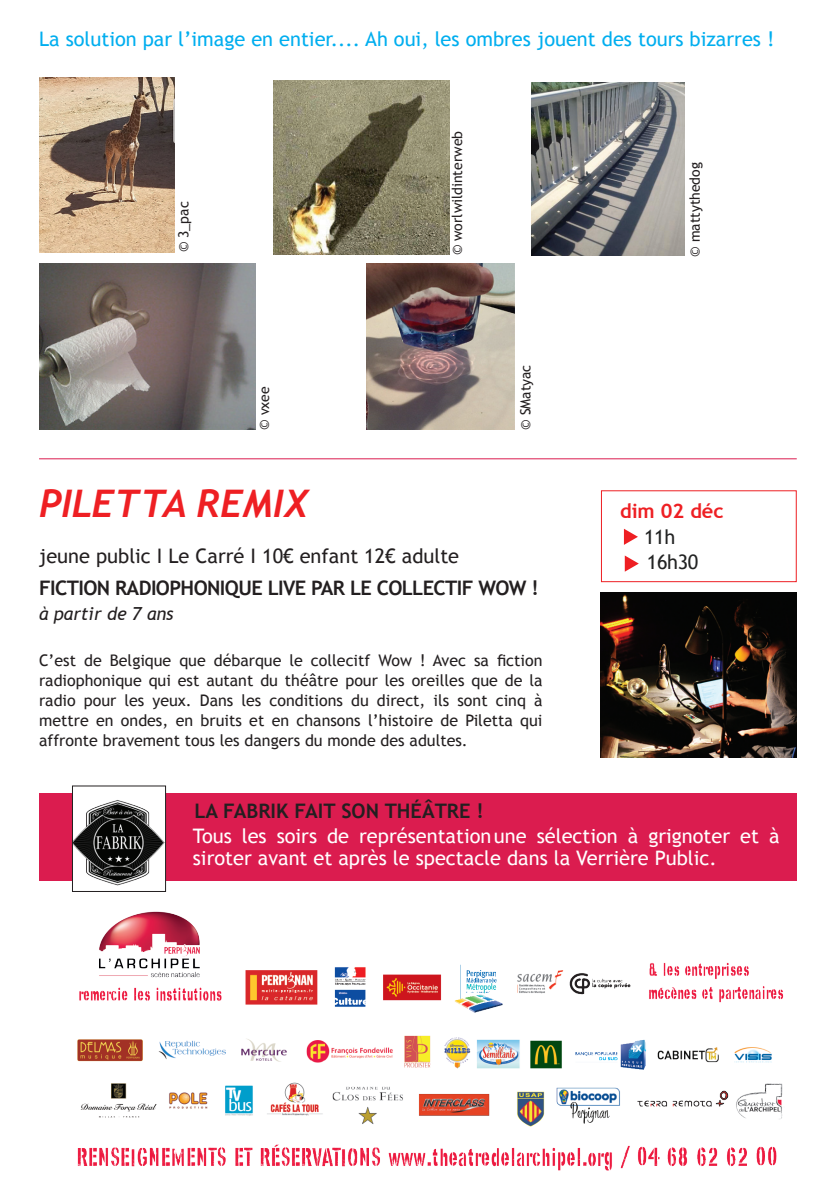
<style>
.page{position:relative;width:840px;height:1191px;background:#fff}
.page>*{position:absolute;margin:0;border:0;box-sizing:border-box;transform-origin:0 0}
.t1{font:italic 700 38px "Trebuchet";color:#ee1f23}
.t2{font:20px/22px "Trebuchet MS";color:#fff}
.t3{font:20px "Trebuchet MS";color:#00aeef}
.t4{font:700 20px "Trebuchet MS";letter-spacing:-.03em;color:#231f20}
.t5{font:20px "Trebuchet MS";color:#231f20}
.t6{font:700 20px "Trebuchet MS";color:#231f20}
.t7{font:700 20px "Trebuchet MS";color:#ee1f23}
.t8{font:20px/25.6px "Trebuchet MS";letter-spacing:-.02em;color:#222323}
.t9{font:italic 18px "Trebuchet MS";color:#231f20}
.t10{font:16px/20px "Trebuchet MS";color:#231f20;text-align:justify}
.t11{font:14px "Trebuchet MS";color:#231f20}
</style>
<div class="page">
<img style="left:39px;top:77px;width:758px;height:1094px">
<div style="left:40px;top:793px;width:756px;height:87px;background:#db1c4f"></div>
<div style="left:72px;top:786px;width:93px;height:105px;background:#fff"></div>
<img style="left:74px;top:800px;width:90px;height:86px">
<div style="left:72px;top:785px;width:94px;height:107px;border:1px solid #231f20"></div>
<img style="left:600px;top:592px;width:196px;height:165px">
<div style="left:600px;top:490px;width:196px;height:92px;border:1px solid #ee1f23"></div>
<svg style="left:623px;top:529px;width:14px;height:16px"></svg>
<svg style="left:624px;top:555px;width:14px;height:16px"></svg>
<img style="left:366px;top:264px;width:147px;height:165px">
<img style="left:531px;top:82px;width:152px;height:173px">
<img style="left:39px;top:264px;width:216px;height:165px">
<img style="left:39px;top:78px;width:135px;height:174px">
<img style="left:273px;top:80px;width:176px;height:174px">
<hr style="left:39px;top:458px;width:757px;height:1px;background:#db1c4f">
<p class="t3" style="left:39px;top:27px;width:736px">la solution par l’image en entier.... ah oui, les ombres jouent des tours bizarres !</p>
<p class="t11" style="left:175px;top:252px;width:52px;rotate:-90deg">© 3_pac</p>
<p class="t11" style="left:256px;top:429px;width:45px;rotate:-90deg">© vxee</p>
<p class="t11" style="left:448px;top:255px;width:126px;rotate:-90deg">© worlwildinterweb</p>
<p class="t11" style="left:517px;top:429px;width:66px;rotate:-90deg">© smatyac</p>
<h1 class="t1" style="left:39px;top:480px;width:271px">PILETTA REMIX</h1>
<p class="t5" style="left:39px;top:544px;width:421px">jeune public i le carré i 10€ enfant 12€ adulte</p>
<p class="t4" style="left:39px;top:575px;width:501px">FICTION RADIOPHONIQUE LIVE PAR LE COLLECTIF WOW !</p>
<p class="t9" style="left:39px;top:603px;width:136px">à partir de 7 ans</p>
<p class="t10" style="left:39px;top:650px;width:504px">C’est de Belgique que débarque le collecitf Wow ! Avec sa fiction radiophonique qui est autant du théâtre pour les oreilles que de la radio pour les yeux. dans les conditions du direct, ils sont cinq à mettre en ondes, en bruits et en chansons l’histoire de piletta qui affronte bravement tous les dangers du monde des adultes.</p>
<p class="t6" style="left:194px;top:798px;width:291px">LA FABRIK FAIT SON THÉÂTRE !</p>
<p class="t11" style="left:686px;top:257px;width:96px;rotate:-90deg">© mattythedog</p>
<p class="t7" style="left:619px;top:498px;width:105px">DIM 02 DÉC</p>
<p class="t8" style="left:643px;top:524px;width:56px">11h<br>16h30</p>
<p class="t2" style="left:193px;top:825px;width:588px">tous les soirs de représentation une sélection à grignoter et à siroter avant et après le spectacle dans la Verrière public.</p>
</div>
